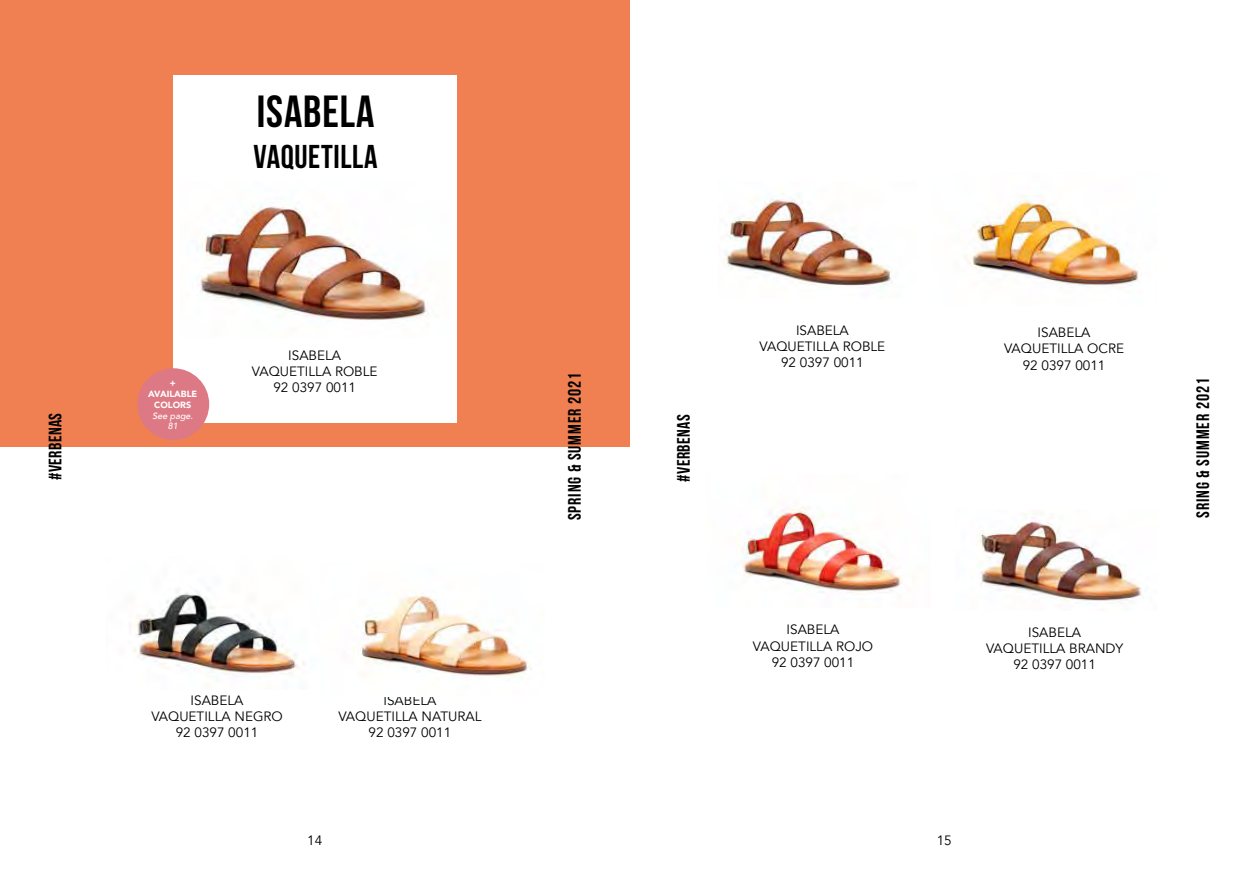
<style>
.page{position:relative;width:1259px;height:893px;background:#fff}
.page>*{position:absolute;margin:0;border:0;box-sizing:border-box;transform-origin:0 0}
.t1{font:700 45px "Bebas Neue";letter-spacing:.02em;color:#000}
.t2{font:700 33px "Bebas Neue";letter-spacing:.02em;color:#000}
.t3{font:700 18px "Bebas Neue";letter-spacing:.05em;color:#000}
.t4{font:700 18px "Bebas Neue";letter-spacing:.02em;color:#000}
.t5{font:13.5px/16.2px "Avenir";color:#000;text-align:center}
.t6{font:900 9px/10.8px "Avenir";color:#fff;text-align:center}
.t7{font:italic 500 9px/10.8px "Avenir";color:#fff;text-align:center}
</style>
<div class="page">
<div style="left:0;top:0;width:629px;height:446px;background:#f07f51"></div>
<div style="left:173px;top:75px;width:284px;height:348px;background:#fff"></div>
<img style="left:199px;top:198px;width:228px;height:122px">
<div style="left:137px;top:368px;width:72px;height:72px;background:#dc7985;border-radius:50%"></div>
<img style="left:130px;top:589px;width:175px;height:86px">
<img style="left:360px;top:595px;width:172px;height:84px">
<img style="left:723px;top:197px;width:169px;height:89px">
<img style="left:964px;top:195px;width:175px;height:92px">
<img style="left:738px;top:507px;width:177px;height:86px">
<img style="left:979px;top:512px;width:163px;height:98px">
<h3 class="t4" style="left:45px;top:480px;width:69px;rotate:-90deg">#VERBENAS</h3>
<h1 class="t1" style="left:257px;top:87px;width:119px">ISABELA</h1>
<h2 class="t2" style="left:254px;top:138px;width:125px">VAQUETILLA</h2>
<p class="t5" style="left:252px;top:347px;width:127px">ISABELA<br>VAQUETILLA ROBLE<br>92 0397 0011</p>
<h3 class="t3" style="left:564px;top:520px;width:149px;rotate:-90deg">SPRING &amp; SUMMER 2021</h3>
<p class="t6" style="left:148px;top:377px;width:51px">+<br>AVAILABLE<br>COLORS</p>
<p class="t7" style="left:152px;top:410px;width:42px">See page.<br>81</p>
<h3 class="t4" style="left:674px;top:482px;width:69px;rotate:-90deg">#VERBENAS</h3>
<p class="t5" style="left:151px;top:692px;width:133px">ISABELA<br>VAQUETILLA NEGRO<br>92 0397 0011</p>
<p class="t5" style="left:338px;top:692px;width:144px">ISABELA<br>VAQUETILLA NATURAL<br>92 0397 0011</p>
<p class="t5" style="left:759px;top:322px;width:127px">ISABELA<br>VAQUETILLA ROBLE<br>92 0397 0011</p>
<p class="t5" style="left:1004px;top:325px;width:121px">ISABELA<br>VAQUETILLA OCRE<br>92 0397 0011</p>
<p class="t5" style="left:753px;top:622px;width:122px">ISABELA<br>VAQUETILLA ROJO<br>92 0397 0011</p>
<p class="t5" style="left:986px;top:624px;width:139px">ISABELA<br>VAQUETILLA BRANDY<br>92 0397 0011</p>
<p class="t5" style="left:307px;top:833px;width:17px">14</p>
<p class="t5" style="left:936px;top:833px;width:17px">15</p>
<h3 class="t3" style="left:1193px;top:518px;width:141px;rotate:-90deg">SRING &amp; SUMMER 2021</h3>
</div>
